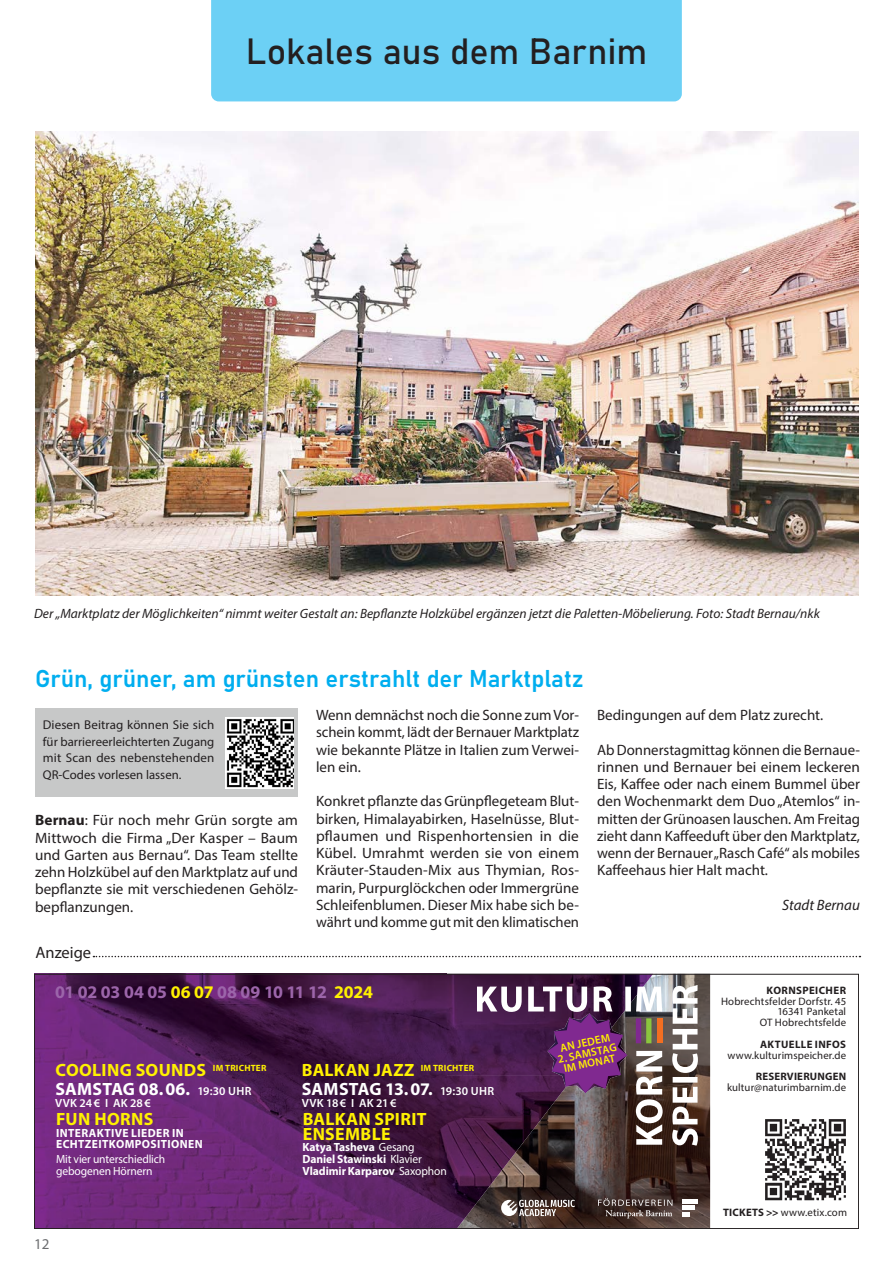
<style>
.page{position:relative;width:893px;height:1263px;background:#fff}
.page>*{position:absolute;margin:0;border:0;box-sizing:border-box;transform-origin:0 0}
.Title___Tip{font:36px "Bahnschrift";letter-spacing:-.005em;color:#231f20}
.Überschrift_Light{font:24px "Bahnschrift";color:#00aeef}
.t1{font:700 17.85px/14.9px "Myriad Pro";letter-spacing:.015em;color:#fff101}
.t2{font:700 17.85px/18.1px "Myriad Pro";letter-spacing:.01em;color:#fff}
.t3{font:700 17.85px "Myriad Pro";letter-spacing:-.015em;color:#9c65aa}
.t4{font:16.5px "Myriad Pro";color:#231f20}
.Blocksatz_Zwei{font:15px/17.2px "Myriad Pro";color:#231f20;text-align:justify}
.Blocksatz_Zwei-2{font:italic 15px "Myriad Pro";color:#231f20}
.t5{font:15px "Myriad Pro";color:#6c6d70}
.Blocksatz_Zwei-3{font:italic 13.5px "Myriad Pro";color:#231f20}
.Blocksatz_Zwei-4{font:12.75px/16.5px "Myriad Pro";letter-spacing:.005em;color:#231f20;text-align:justify}
.t6{font:700 11.85px/11.9px "Myriad Pro";letter-spacing:.01em;color:#fff}
.t7{font:700 11.85px/11.9px "Myriad Pro";letter-spacing:.035em;color:#fff}
.t8{font:11.85px/11.9px "Myriad Pro";letter-spacing:-.01em;color:#fff}
.t9{font:600 11.85px "Myriad Pro";letter-spacing:.005em;color:#fff}
.t10{font:600 11.4px/10.4px "Myriad Pro";color:#fff101;text-align:center}
.t11{font:10.8px/10.8px "Myriad Pro";letter-spacing:.015em;color:#231f20;text-align:right}
.t12{font:700 9px "Myriad Pro";letter-spacing:.02em;color:#fff101}
.s1{font-weight:700}
.s2{color:#fff101}
.s3{color:#fff}
.s4{font-weight:600;font-size:11.85px;color:#fff}
.s5{font-weight:600;font-size:11.85px}
.s6{font-weight:400}
</style>
<div class="page">
<img style="left:35px;top:132px;width:824px;height:464px">
<div style="left:35px;top:709px;width:263px;height:88px;background:#c7c8c8"></div>
<img style="left:225px;top:718px;width:68px;height:70px">
<div style="left:211px;top:0;width:471px;height:101px;background:#6cd0f5"></div>
<img style="left:496px;top:976px;width:214px;height:251px">
<img style="left:36px;top:976px;width:617px;height:100px">
<img style="left:36px;top:1076px;width:514px;height:102px">
<img style="left:36px;top:1178px;width:460px;height:49px">
<svg style="left:672px;top:985px;width:26px;height:161px"></svg>
<div style="left:682px;top:1199px;width:15px;height:5px;background:#fff"></div>
<svg style="left:682px;top:1212px;width:7px;height:4px"></svg>
<hr style="left:682px;top:1206px;width:12px;height:4px;background:#fff">
<svg style="left:598px;top:1198px;width:74px;height:20px"></svg>
<svg style="left:501px;top:1200px;width:74px;height:16px"></svg>
<img style="left:765px;top:1119px;width:81px;height:82px">
<svg style="left:477px;top:986px;width:186px;height:159px;background:#664463"></svg>
<div style="left:34px;top:974px;width:825px;height:255px;border:1px solid #231f20"></div>
<svg style="left:93px;top:956px;width:767px;height:1px"></svg>
<p class="Title___Tip" style="left:246px;top:24px;width:403px">Lokales aus dem Barnim</p>
<p class="Blocksatz_Zwei-3" style="left:34px;top:605px;width:787px">Der „Marktplatz der Möglichkeiten“ nimmt weiter Gestalt an: Bepflanzte Holzkübel ergänzen jetzt die Paletten-Möbelierung. Foto: Stadt Bernau/nkk</p>
<p class="Überschrift_Light" style="left:35px;top:660px;width:550px">Grün, grüner, am grünsten erstrahlt der Marktplatz</p>
<p class="Blocksatz_Zwei-4" style="left:43px;top:717px;width:173px">Diesen Beitrag können Sie sich für barriereerleichterten Zugang mit Scan des nebenstehenden QR-Codes vorlesen lassen.</p>
<p class="Blocksatz_Zwei" style="left:316px;top:706px;width:264px">Wenn demnächst noch die Sonne zum Vor&shy;schein kommt, lädt der Bernauer Marktplatz wie bekannte Plätze in Italien zum Verwei&shy;len ein.</p>
<p class="Blocksatz_Zwei" style="left:316px;top:792px;width:265px">Konkret pflanzte das Grünpflegeteam Blut&shy;birken, Himalayabirken, Haselnüsse, Blut&shy;pflaumen und Rispenhortensien in die Kübel. Umrahmt werden sie von einem Kräuter-Stauden-Mix aus Thymian, Ros&shy;marin, Purpurglöckchen oder Immergrüne Schleifenblumen. Dieser Mix habe sich be&shy;währt und komme gut mit den klimatischen</p>
<p class="Blocksatz_Zwei" style="left:35px;top:811px;width:264px"><span class="s1">Bernau</span>: Für noch mehr Grün sorgte am Mittwoch die Firma „Der Kasper – Baum und Garten aus Bernau“. Das Team stellte zehn Holzkübel auf den Marktplatz auf und bepflanzte sie mit verschiedenen Gehölz&shy;bepflanzungen.</p>
<p class="t4" style="left:35px;top:942px;width:57px">Anzeige</p>
<p class="Blocksatz_Zwei" style="left:597px;top:706px;width:228px">Bedingungen auf dem Platz zurecht.</p>
<p class="Blocksatz_Zwei" style="left:597px;top:741px;width:265px">Ab Donnerstagmittag können die Bernaue&shy;rinnen und Bernauer bei einem leckeren Eis, Kaffee oder nach einem Bummel über den Wochenmarkt dem Duo „Atemlos“ in&shy;mitten der Grünoasen lauschen. Am Freitag zieht dann Kaffeeduft über den Marktplatz, wenn der Bernauer „Rasch Café“ als mobiles Kaffeehaus hier Halt macht.</p>
<p class="Blocksatz_Zwei-2" style="left:782px;top:895px;width:79px">Stadt Bernau</p>
<p class="t3" style="left:55px;top:981px;width:319px">01 02 03 04 05 <span class="s2">06 07</span> 08 09 10 11 12 <span class="s2">2024</span></p>
<p class="t1" style="left:55px;top:1061px;width:198px;line-height:18.1px">COOLING SOUNDS<br><span class="s3">SAMSTAG 08. 06.</span> <span class="s4">19:30 UHR</span></p>
<p class="t9" style="left:55px;top:1095px;width:97px">VVK 24 € I AK 28 €</p>
<p class="t12" style="left:213px;top:1062px;width:55px">IM TRICHTER</p>
<p class="t1" style="left:56px;top:1111px;width:99px">FUN HORNS</p>
<p class="t7" style="left:56px;top:1126px;width:148px">INTERAKTIVE LIEDER IN<br>ECHTZEITKOMPOSITIONEN</p>
<p class="t8" style="left:56px;top:1153px;width:111px">Mit vier unterschiedlich gebogenen Hörnern</p>
<p class="t5" style="left:34px;top:1234px;width:17px">12</p>
<p class="t12" style="left:421px;top:1062px;width:55px">IM TRICHTER</p>
<p class="t2" style="left:302px;top:1061px;width:194px"><span class="s2">BALKAN JAZZ<br></span>SAMSTAG 13. 07. <span class="s5">19:30 UHR</span></p>
<p class="t9" style="left:302px;top:1095px;width:96px">VVK 18 € I AK 21 €</p>
<p class="t1" style="left:303px;top:1111px;width:125px">BALKAN SPIRIT<br>ENSEMBLE</p>
<p class="t6" style="left:302px;top:1141px;width:146px">Katya Tasheva <span class="s6">Gesang<br></span>Daniel Stawinski <span class="s6">Klavier<br></span>Vladimir Karparov <span class="s6">Saxophon</span></p>
<p class="t10" style="left:559px;top:1043px;width:52px;rotate:-12deg">AN JEDEM</p>
<p class="t10" style="left:557px;top:1054px;width:61px;rotate:-12deg">2. SAMSTAG<br>IM MONAT</p>
<p class="t11" style="left:721px;top:985px;width:127px"><span class="s1">KORNSPEICHER<br></span>Hobrechtsfelder Dorfstr. 45<br>16341 Panketal<br>OT Hobrechtsfelde</p>
<p class="t11" style="left:727px;top:1039px;width:120px"><span class="s1">AKTUELLE INFOS </span>www.kulturimspeicher.de</p>
<p class="t11" style="left:727px;top:1071px;width:121px"><span class="s1">RESERVIERUNGEN </span>kultur@naturimbarnim.de</p>
<p class="t11" style="left:723px;top:1207px;width:125px"><span class="s1">TICKETS &gt;&gt;</span> www.etix.com</p>
</div>
